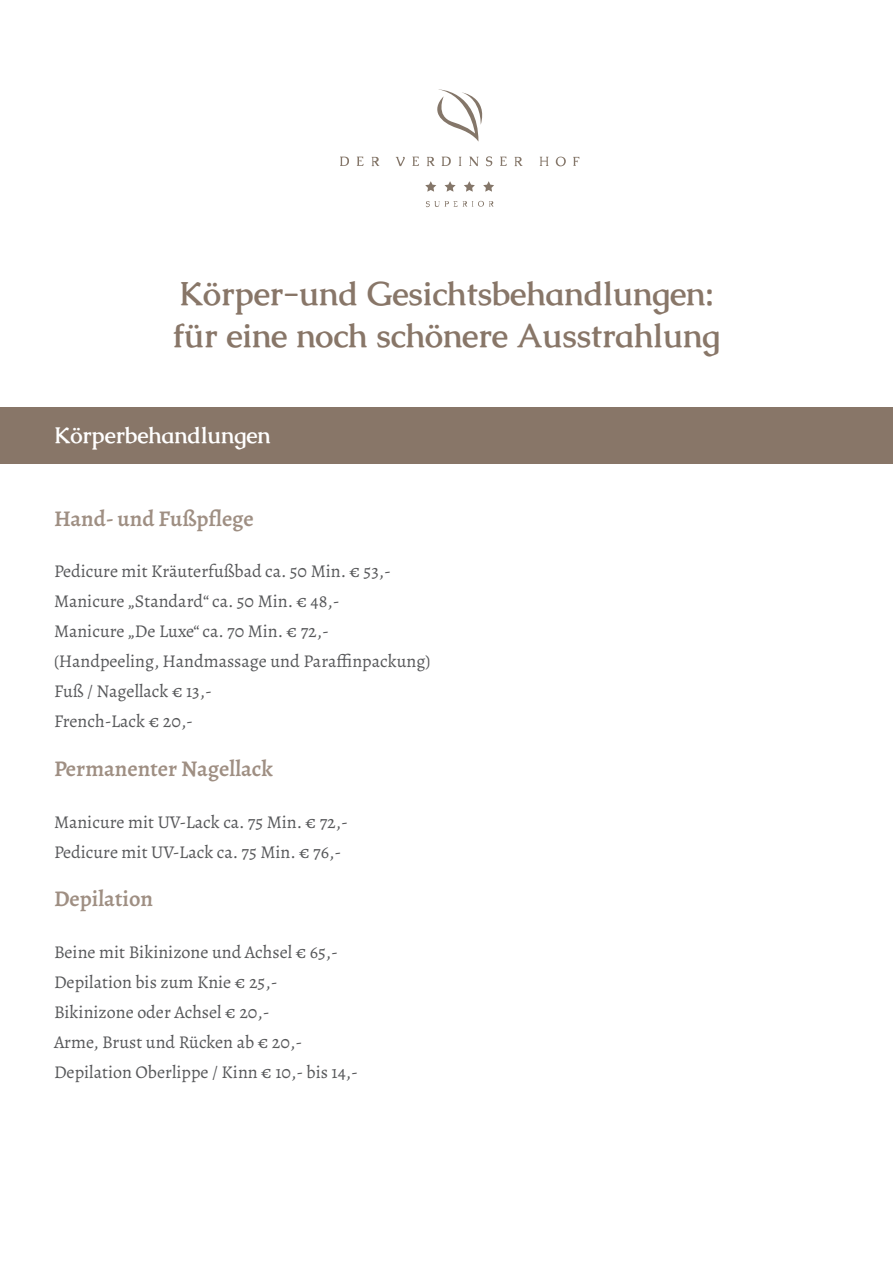
<style>
.page{position:relative;width:893px;height:1263px;background:#fff}
.page>*{position:absolute;margin:0;border:0;box-sizing:border-box;transform-origin:0 0}
.t1{font:700 33px/42px "Caudex";color:#887668}
.t2{font:600 22.5px "Alegreya";color:#9f8f83}
.t3{font:700 22.5px "Caudex";color:#fff}
.t4{font:18px/30px "Alegreya";color:#57585a}
</style>
<div class="page">
<svg style="left:437px;top:89px;width:46px;height:53px"></svg>
<svg style="left:340px;top:157px;width:9px;height:9px"></svg>
<svg style="left:357px;top:157px;width:7px;height:9px"></svg>
<svg style="left:372px;top:157px;width:7px;height:9px"></svg>
<svg style="left:396px;top:157px;width:9px;height:9px"></svg>
<svg style="left:412px;top:157px;width:7px;height:9px"></svg>
<svg style="left:427px;top:157px;width:8px;height:9px"></svg>
<svg style="left:442px;top:157px;width:9px;height:9px"></svg>
<svg style="left:459px;top:157px;width:2px;height:9px"></svg>
<svg style="left:469px;top:157px;width:10px;height:9px"></svg>
<svg style="left:486px;top:156px;width:6px;height:10px"></svg>
<svg style="left:500px;top:157px;width:7px;height:9px"></svg>
<svg style="left:514px;top:157px;width:9px;height:9px"></svg>
<svg style="left:540px;top:157px;width:8px;height:9px"></svg>
<svg style="left:556px;top:157px;width:10px;height:9px"></svg>
<svg style="left:573px;top:157px;width:6px;height:9px"></svg>
<svg style="left:426px;top:201px;width:68px;height:6px"></svg>
<svg style="left:425px;top:181px;width:11px;height:11px"></svg>
<svg style="left:444px;top:181px;width:12px;height:11px"></svg>
<svg style="left:464px;top:181px;width:11px;height:11px"></svg>
<svg style="left:483px;top:181px;width:11px;height:11px"></svg>
<div style="left:0;top:407px;width:893px;height:56px;background:#887668"></div>
<h1 class="t1" style="left:173px;top:272px;width:548px">Körper-und Gesichtsbehandlungen: für eine noch schönere Ausstrahlung</h1>
<p class="t3" style="left:54px;top:421px;width:218px">Körperbehandlungen</p>
<p class="t2" style="left:54px;top:504px;width:201px">Hand- und Fußpflege</p>
<p class="t4" style="left:54px;top:556px;width:378px">Pedicure mit Kräuterfußbad ca. 50 Min. € 53,- Manicure „Standard“ ca. 50 Min. € 48,-<br>Manicure „De Luxe“ ca. 70 Min. € 72,- (Handpeeling, Handmassage und Paraffinpackung)<br>Fuß / Nagellack € 13,-<br>French-Lack € 20,-</p>
<p class="t2" style="left:54px;top:754px;width:220px">Permanenter Nagellack</p>
<p class="t4" style="left:54px;top:806px;width:295px">Manicure mit UV-Lack ca. 75 Min. € 72,-<br>Pedicure mit UV-Lack ca. 75 Min. € 76,-</p>
<p class="t2" style="left:54px;top:884px;width:101px">Depilation</p>
<p class="t4" style="left:54px;top:937px;width:305px">Beine mit Bikinizone und Achsel € 65,- Depilation bis zum Knie € 25,- Bikinizone oder Achsel € 20,-<br>Arme, Brust und Rücken ab € 20,- Depilation Oberlippe / Kinn € 10,- bis 14,-</p>
</div>
